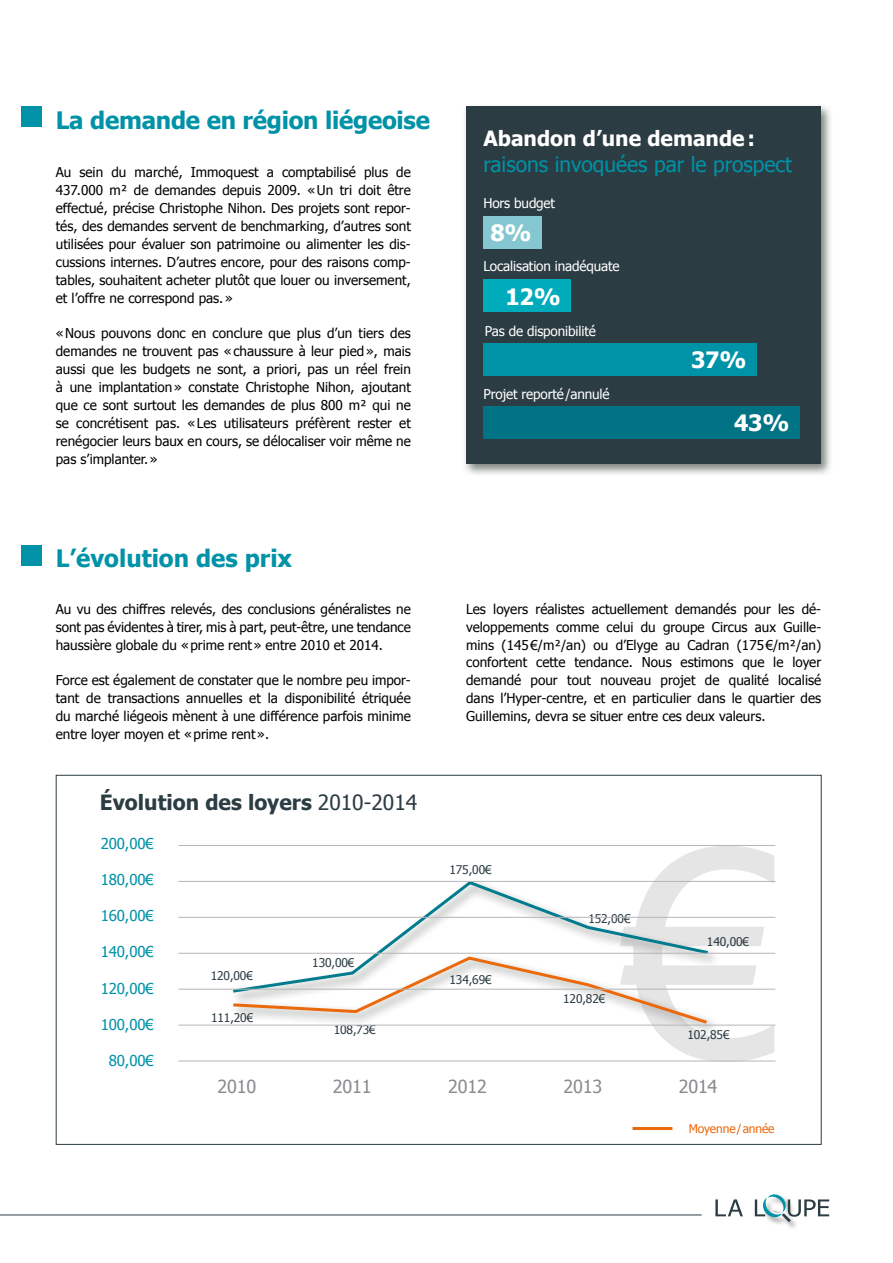
<style>
.page{position:relative;width:893px;height:1263px;background:#fff}
.page>*{position:absolute;margin:0;border:0;box-sizing:border-box;transform-origin:0 0}
.t1{font:700 24px "Tahoma";letter-spacing:-.01em;color:#0092a7}
.t2{font:700 22.5px "Tahoma";color:#fff}
.t3{font:21px "Tahoma";color:#0092a7}
.t4{font:700 21px "Tahoma";color:#2c3c43}
.t5{font:700 21px "Tahoma";color:#fff}
.t6{font:18px "Tahoma";letter-spacing:-.01em;color:#8a8b8f}
.t7{font:15px "Tahoma";letter-spacing:-.01em;color:#0092a7}
.t8{font:700 15px "Tahoma";color:#fff}
.t9{font:13.5px/18px "Tahoma";color:#000;text-align:justify}
.t10{font:13.5px "Tahoma";letter-spacing:-.01em;color:#fff}
.t11{font:12px "Tahoma";letter-spacing:-.01em;color:#2c3c43}
.t12{font:12px "Tahoma";letter-spacing:-.01em;color:#eb690b}
.s1{font-weight:400}
</style>
<div class="page">
<hr style="left:0;top:1214px;width:702px;height:1px;background:#2c3c43">
<div style="left:762px;top:1198px;width:29px;height:28px;background:#000;opacity:.4"></div>
<div style="left:782px;top:1213px;width:17px;height:17px;background:#000;opacity:.4"></div>
<svg style="left:715px;top:1199px;width:28px;height:17px"></svg>
<svg style="left:755px;top:1194px;width:74px;height:28px"></svg>
<div style="left:21px;top:106px;width:21px;height:21px;background:#0092a7"></div>
<div style="left:462px;top:103px;width:371px;height:374px;background:#525c54;opacity:.75"></div>
<div style="left:466px;top:106px;width:355px;height:358px;background:#2c3c43"></div>
<div style="left:483px;top:343px;width:274px;height:32px;background:#0092a7"></div>
<div style="left:483px;top:407px;width:317px;height:32px;background:#007384"></div>
<div style="left:483px;top:216px;width:59px;height:33px;background:#84c7d0"></div>
<div style="left:483px;top:280px;width:88px;height:32px;background:#00acbc"></div>
<div style="left:21px;top:545px;width:21px;height:21px;background:#0092a7"></div>
<svg style="left:230px;top:846px;width:544px;height:215px"></svg>
<div style="left:229px;top:878px;width:492px;height:128px;background:#525c54;opacity:.75"></div>
<svg style="left:230px;top:879px;width:481px;height:115px"></svg>
<hr style="left:178px;top:845px;width:597px;height:1px;background:#b6b5b8">
<hr style="left:178px;top:1061px;width:597px;height:1px;background:#b6b5b8">
<hr style="left:178px;top:1025px;width:597px;height:1px;background:#b6b5b8">
<hr style="left:178px;top:989px;width:597px;height:1px;background:#b6b5b8">
<hr style="left:178px;top:953px;width:597px;height:1px;background:#b6b5b8">
<hr style="left:178px;top:917px;width:597px;height:1px;background:#b6b5b8">
<hr style="left:178px;top:881px;width:597px;height:1px;background:#b6b5b8">
<hr style="left:632px;top:1127px;width:40px;height:3px;background:#eb690b">
<h1 class="t1" style="left:56px;top:103px;width:376px">La demande en région liégeoise</h1>
<p class="t9" style="left:56px;top:162px;width:357px">Au sein du marché, Immoquest a comptabilisé plus de 437.000 m² de demandes depuis 2009. «Un tri doit être effectué, précise Christophe Nihon. Des projets sont repor&shy;tés, des demandes servent de benchmarking, d’autres sont utilisées pour évaluer son patrimoine ou alimenter les dis&shy;cussions internes. D’autres encore, pour des raisons comp&shy;tables, souhaitent acheter plutôt que louer ou inversement, et l’offre ne correspond pas.»</p>
<p class="t9" style="left:56px;top:323px;width:357px">«Nous pouvons donc en conclure que plus d’un tiers des demandes ne trouvent pas «chaussure à leur pied», mais aussi que les budgets ne sont, a priori, pas un réel frein à une implantation» constate Christophe Nihon, ajoutant que ce sont surtout les demandes de plus 800 m² qui ne se concrétisent pas. «Les utilisateurs préfèrent rester et renégocier leurs baux en cours, se délocaliser voir même ne pas s’implanter.»</p>
<h3 class="t5" style="left:483px;top:124px;width:273px">Abandon d’une demande:</h3>
<h3 class="t3" style="left:483px;top:150px;width:310px">raisons invoquées par le prospect</h3>
<p class="t10" style="left:483px;top:194px;width:73px">Hors budget</p>
<h2 class="t2" style="left:490px;top:217px;width:43px">8%</h2>
<p class="t10" style="left:483px;top:257px;width:138px">Localisation inadéquate</p>
<h2 class="t2" style="left:505px;top:281px;width:57px">12%</h2>
<p class="t8" style="left:540px;top:320px;width:38px">10%</p>
<p class="t10" style="left:485px;top:322px;width:113px">Pas de disponibilité</p>
<p class="t10" style="left:483px;top:385px;width:128px">Projet reporté/annulé</p>
<h2 class="t2" style="left:691px;top:344px;width:57px">37%</h2>
<h2 class="t2" style="left:734px;top:407px;width:57px">43%</h2>
<h1 class="t1" style="left:56px;top:542px;width:238px">L’évolution des prix</h1>
<p class="t9" style="left:56px;top:599px;width:357px">Au vu des chiffres relevés, des conclusions généralistes ne sont pas évidentes à tirer, mis à part, peut-être, une tendance haussière globale du «prime rent» entre 2010 et 2014.</p>
<p class="t9" style="left:56px;top:670px;width:357px">Force est également de constater que le nombre peu impor&shy;tant de transactions annuelles et la disponibilité étriquée du marché liégeois mènent à une différence parfois minime entre loyer moyen et «prime rent».</p>
<h3 class="t4" style="left:100px;top:787px;width:319px">Évolution des loyers <span class="s1">2010-2014</span></h3>
<p class="t7" style="left:101px;top:833px;width:54px">200,00€</p>
<p class="t7" style="left:101px;top:870px;width:54px">180,00€</p>
<p class="t7" style="left:101px;top:906px;width:54px">160,00€</p>
<p class="t7" style="left:101px;top:942px;width:54px">140,00€</p>
<p class="t7" style="left:101px;top:978px;width:54px">120,00€</p>
<p class="t7" style="left:101px;top:1014px;width:54px">100,00€</p>
<p class="t7" style="left:109px;top:1050px;width:46px">80,00€</p>
<p class="t11" style="left:211px;top:967px;width:44px">120,00€</p>
<p class="t11" style="left:211px;top:1009px;width:44px">111,20€</p>
<p class="t11" style="left:312px;top:954px;width:44px">130,00€</p>
<p class="t11" style="left:334px;top:1022px;width:43px">108,73€</p>
<p class="t9" style="left:466px;top:599px;width:357px">Les loyers réalistes actuellement demandés pour les dé&shy;veloppements comme celui du groupe Circus aux Guille&shy;mins (145€/m²/an) ou d’Elyge au Cadran (175€/m²/an) confortent cette tendance. Nous estimons que le loyer demandé pour tout nouveau projet de qualité localisé dans l’Hyper-centre, et en particulier dans le quartier des Guillemins, devra se situer entre ces deux valeurs.</p>
<p class="t11" style="left:449px;top:861px;width:44px">175,00€</p>
<p class="t11" style="left:450px;top:972px;width:44px">134,69€</p>
<p class="t11" style="left:588px;top:911px;width:44px">152,00€</p>
<p class="t11" style="left:563px;top:990px;width:44px">120,82€</p>
<p class="t11" style="left:707px;top:933px;width:44px">140,00€</p>
<p class="t11" style="left:687px;top:1027px;width:44px">102,85€</p>
<h3 class="t6" style="left:217px;top:1075px;width:40px">2010</h3>
<h3 class="t6" style="left:333px;top:1075px;width:40px">2011</h3>
<h3 class="t6" style="left:448px;top:1075px;width:40px">2012</h3>
<h3 class="t6" style="left:563px;top:1075px;width:40px">2013</h3>
<h3 class="t6" style="left:679px;top:1075px;width:40px">2014</h3>
<p class="t12" style="left:689px;top:1120px;width:87px">Moyenne/année</p>
</div>
